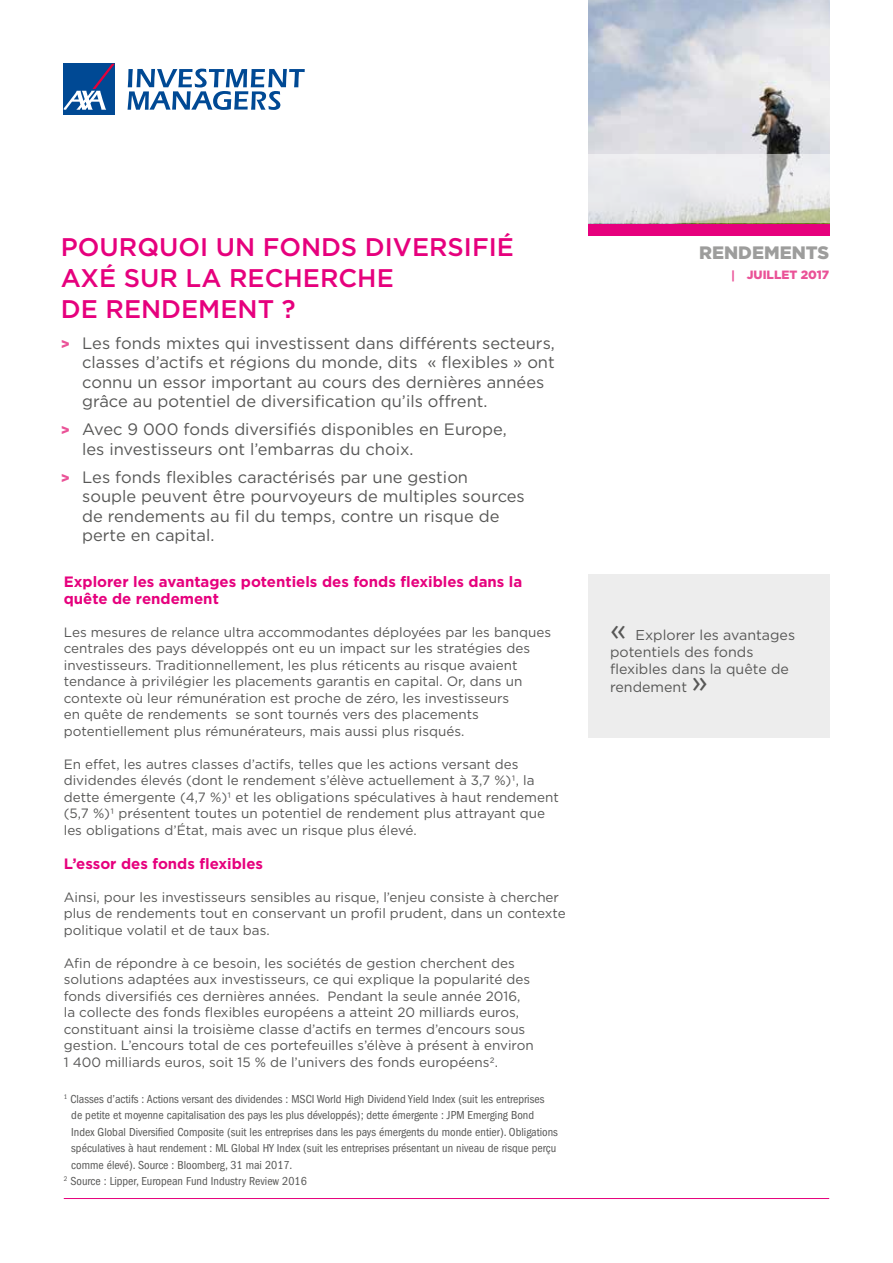
<style>
.page{position:relative;width:893px;height:1263px;background:#fff}
.page>*{position:absolute;margin:0;border:0;box-sizing:border-box;transform-origin:0 0}
.t1{font:500 25.5px/30.6px "Gotham";color:#e6007d}
.t2{font:900 18px "Gotham";color:#9d9d9c}
.t3{font:16.5px/19.5px "Gotham";color:#575756}
.t4{font:700 15px/17.2px "Gotham";color:#e6007d}
.t5{font:14.25px/17.2px "Gotham";color:#575756}
.t6{font:13.5px/16.5px "Gotham";color:#575756}
.t7{font:condensed 12px "ITC Franklin Gothic Std";color:#575756}
.t8{font:900 12px "Gotham";color:#ea5297}
.s1{font-weight:900;font-size:14.25px;color:#ea5297}
.s2{font-family:"Arial"}
.s3{font-size:30px}
</style>
<div class="page">
<svg style="left:128px;top:69px;width:177px;height:41px"></svg>
<div style="left:64px;top:64px;width:51px;height:51px;background:#004994"></div>
<svg style="left:64px;top:64px;width:51px;height:46px"></svg>
<hr style="left:64px;top:1198px;width:765px;height:1px;background:#e6007d">
<div style="left:588px;top:223px;width:241px;height:12px;background:#e6007d"></div>
<img style="left:588px;top:0;width:241px;height:155px">
<svg style="left:588px;top:155px;width:241px;height:68px;fill:#e8e9ec"></svg>
<div style="left:588px;top:574px;width:242px;height:164px;background:#ededed"></div>
<h1 class="t1" style="left:61px;top:232px;width:454px">POURQUOI UN FONDS DIVERSIFIÉ</h1>
<h1 class="t1" style="left:61px;top:262px;width:334px">AXÉ SUR LA RECHERCHE<br>DE RENDEMENT ?</h1>
<p class="t3" style="left:82px;top:333px;width:474px;text-indent:-21px"><span class="s1">&gt;</span> Les fonds mixtes qui investissent dans différents secteurs, classes d’actifs et régions du monde, dits « flexibles » ont connu un essor important au cours des dernières années grâce au potentiel de diversification qu’ils offrent.</p>
<p class="t3" style="left:82px;top:419px;width:426px;text-indent:-21px"><span class="s1">&gt;</span> Avec 9 000 fonds diversifiés disponibles en Europe, les investisseurs ont l’embarras du choix.</p>
<p class="t3" style="left:82px;top:467px;width:444px;text-indent:-21px"><span class="s1">&gt;</span> Les fonds flexibles caractérisés par une gestion souple peuvent être pourvoyeurs de multiples sources de rendements au fil du temps, contre un risque de perte en capital.</p>
<p class="t4" style="left:64px;top:572px;width:460px">Explorer les avantages potentiels des fonds flexibles dans la quête de rendement</p>
<p class="t6" style="left:64px;top:623px;width:489px">Les mesures de relance ultra accommodantes déployées par les banques centrales des pays développés ont eu un impact sur les stratégies des investisseurs. Traditionnellement, les plus réticents au risque avaient tendance à privilégier les placements garantis en capital. Or, dans un contexte où leur rémunération est proche de zéro, les investisseurs<br>en quête de rendements se sont tournés vers des placements potentiellement plus rémunérateurs, mais aussi plus risqués.</p>
<p class="t6" style="left:64px;top:755px;width:497px">En effet, les autres classes d’actifs, telles que les actions versant des dividendes élevés (dont le rendement s’élève actuellement à 3,7 %)1, la dette émergente (4,7 %)1 et les obligations spéculatives à haut rendement (5,7 %)1 présentent toutes un potentiel de rendement plus attrayant que les obligations d’État, mais avec un risque plus élevé.</p>
<p class="t4" style="left:64px;top:854px;width:201px">L’essor des fonds flexibles</p>
<p class="t6" style="left:64px;top:888px;width:503px">Ainsi, pour les investisseurs sensibles au risque, l’enjeu consiste à chercher plus de rendements tout en conservant un profil prudent, dans un contexte politique volatil et de taux bas.</p>
<p class="t6" style="left:64px;top:954px;width:471px">Afin de répondre à ce besoin, les sociétés de gestion cherchent des solutions adaptées aux investisseurs, ce qui explique la popularité des fonds diversifiés ces dernières années. Pendant la seule année 2016, la collecte des fonds flexibles européens a atteint 20 milliards euros, constituant ainsi la troisième classe d’actifs en termes d’encours sous gestion. L’encours total de ces portefeuilles s’élève à présent à environ 1 400 milliards euros, soit 15 % de l’univers des fonds européens2.</p>
<p class="t7" style="left:64px;top:1092px;width:482px"><sup>1</sup> Classes d’actifs : Actions versant des dividendes : MSCI World High Dividend Yield Index (suit les entreprises</p>
<p class="t7" style="left:71px;top:1109px;width:464px">de petite et moyenne capitalisation des pays les plus développés); dette émergente : JPM Emerging Bond</p>
<p class="t7" style="left:71px;top:1125px;width:488px">Index Global Diversified Composite (suit les entreprises dans les pays émergents du monde entier). Obligations</p>
<p class="t7" style="left:71px;top:1142px;width:486px">spéculatives à haut rendement : ML Global HY Index (suit les entreprises présentant un niveau de risque perçu</p>
<p class="t7" style="left:71px;top:1158px;width:223px">comme élevé). Source : Bloomberg, 31 mai 2017.</p>
<p class="t7" style="left:64px;top:1175px;width:245px"><sup>2</sup> Source : Lipper, European Fund Industry Review 2016</p>
<h2 class="t2" style="left:699px;top:240px;width:132px">RENDEMENTS</h2>
<p class="t8" style="left:731px;top:267px;width:99px"><span class="s2">|</span> JUILLET 2017</p>
<p class="t5" style="left:610px;top:626px;width:187px"><span class="s3">«</span> Explorer les avantages potentiels des fonds flexibles dans la quête de rendement <span class="s3">»</span></p>
</div>
